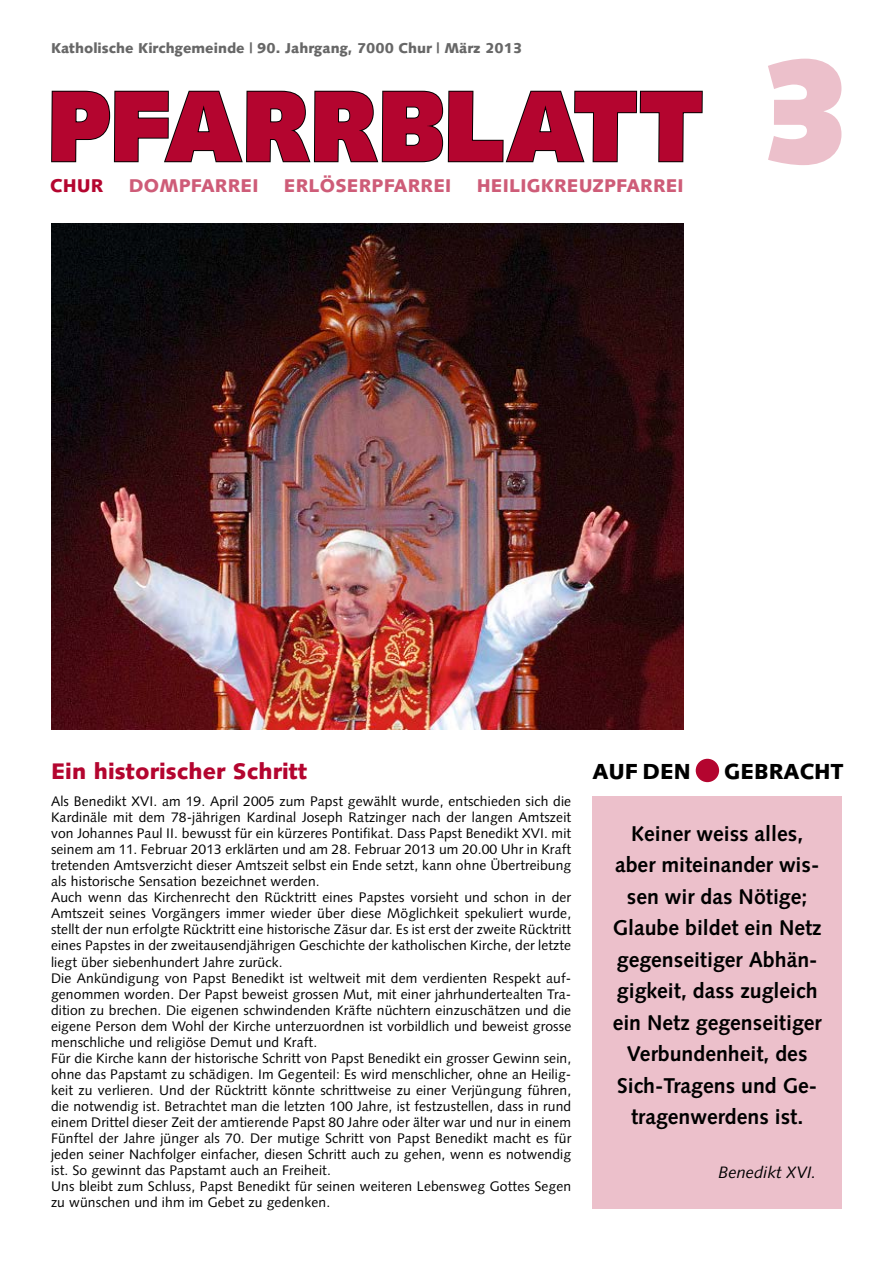
<style>
.page{position:relative;width:893px;height:1263px;background:#fff}
.page>*{position:absolute;margin:0;border:0;box-sizing:border-box;transform-origin:0 0}
.t1{font:900 145.5px "Syntax";color:#ecc0cb;scale:.9 1}
.t2{font:900 100.5px "Syntax";letter-spacing:.01em;color:#b4052f;scale:.92 1}
.t3{font:900 22.5px "Syntax";letter-spacing:.005em;color:#b4052f}
.t4{font:900 21.75px "Syntax";color:#000}
.t5{font:700 21.3px/31.5px "Syntax";color:#000;text-align:center}
.t6{font:900 18.45px "Syntax";letter-spacing:.01em;color:#ce5c78}
.t7{font:900 18.45px "Syntax";color:#b4052f}
.t8{font:italic 16.5px "Syntax";color:#000}
.t9{font:900 14.25px "Syntax";color:#676767}
.t10{font:13.8px/16px "Syntax";letter-spacing:.01em;color:#000}
</style>
<div class="page">
<svg style="left:51px;top:90px;width:652px;height:73px"></svg>
<div style="left:593px;top:796px;width:249px;height:412px;background:#ecc0cb"></div>
<div style="left:696px;top:759px;width:23px;height:23px;background:#b4052f;border-radius:50%"></div>
<img style="left:51px;top:223px;width:633px;height:507px">
<p class="t9" style="left:51px;top:40px;width:473px">Katholische Kirchgemeinde | 90. Jahrgang, 7000 Chur | März 2013</p>
<h2 class="t2" style="left:48px;top:67px;width:712px">PFARRBLATT</h2>
<h3 class="t7" style="left:50px;top:175px;width:55px">CHUR</h3>
<h3 class="t6" style="left:129px;top:175px;width:131px">DOMPFARREI</h3>
<h3 class="t6" style="left:284px;top:175px;width:169px">ERLÖSERPFARREI</h3>
<h3 class="t6" style="left:477px;top:175px;width:209px">HEILIGKREUZPFARREI</h3>
<h1 class="t1" style="left:762px;top:25px;width:99px">3</h1>
<h3 class="t3" style="left:51px;top:758px;width:258px">Ein historischer Schritt</h3>
<p class="t10" style="left:51px;top:793px;width:522px">Als Benedikt XVI. am 19. April 2005 zum Papst gewählt wurde, entschieden sich die Kardinäle mit dem 78-jährigen Kardinal Joseph Ratzinger nach der langen Amtszeit von Johannes Paul II. bewusst für ein kürzeres Pontifikat. Dass Papst Benedikt XVI. mit seinem am 11. Februar 2013 erklärten und am 28. Februar 2013 um 20.00 Uhr in Kraft tretenden Amtsverzicht dieser Amtszeit selbst ein Ende setzt, kann ohne Übertreibung als historische Sensation bezeichnet werden.<br>Auch wenn das Kirchenrecht den Rücktritt eines Papstes vorsieht und schon in der Amtszeit seines Vorgängers immer wieder über diese Möglichkeit spekuliert wurde, stellt der nun erfolgte Rücktritt eine historische Zäsur dar. Es ist erst der zweite Rücktritt eines Papstes in der zweitausendjährigen Geschichte der katholischen Kirche, der letzte liegt über siebenhundert Jahre zurück.<br>Die Ankündigung von Papst Benedikt ist weltweit mit dem verdienten Respekt auf&shy;genommen worden. Der Papst beweist grossen Mut, mit einer jahrhundertealten Tra&shy;dition zu brechen. Die eigenen schwindenden Kräfte nüchtern einzuschätzen und die eigene Person dem Wohl der Kirche unterzuordnen ist vorbildlich und beweist grosse menschliche und religiöse Demut und Kraft.<br>Für die Kirche kann der historische Schritt von Papst Benedikt ein grosser Gewinn sein, ohne das Papstamt zu schädigen. Im Gegenteil: Es wird menschlicher, ohne an Heilig&shy;keit zu verlieren. Und der Rücktritt könnte schrittweise zu einer Verjüngung führen, die notwendig ist. Betrachtet man die letzten 100 Jahre, ist festzustellen, dass in rund einem Drittel dieser Zeit der amtierende Papst 80 Jahre oder älter war und nur in einem Fünftel der Jahre jünger als 70. Der mutige Schritt von Papst Benedikt macht es für jeden seiner Nachfolger einfacher, diesen Schritt auch zu gehen, wenn es notwendig ist. So gewinnt das Papstamt auch an Freiheit.<br>Uns bleibt zum Schluss, Papst Benedikt für seinen weiteren Lebensweg Gottes Segen zu wünschen und ihm im Gebet zu gedenken.</p>
<h3 class="t4" style="left:592px;top:759px;width:100px">AUF DEN</h3>
<h3 class="t4" style="left:724px;top:759px;width:121px">GEBRACHT</h3>
<h3 class="t5" style="left:613px;top:817px;width:211px">Keiner weiss alles, aber miteinander wis&shy;sen wir das Nötige;<br>Glaube bildet ein Netz gegenseitiger Abhän&shy;gigkeit, dass zugleich ein Netz gegenseitiger<br>Verbundenheit, des<br>Sich-Tragens und Ge&shy;tragenwerdens ist.</h3>
<p class="t8" style="left:718px;top:1163px;width:100px">Benedikt XVI.</p>
</div>
